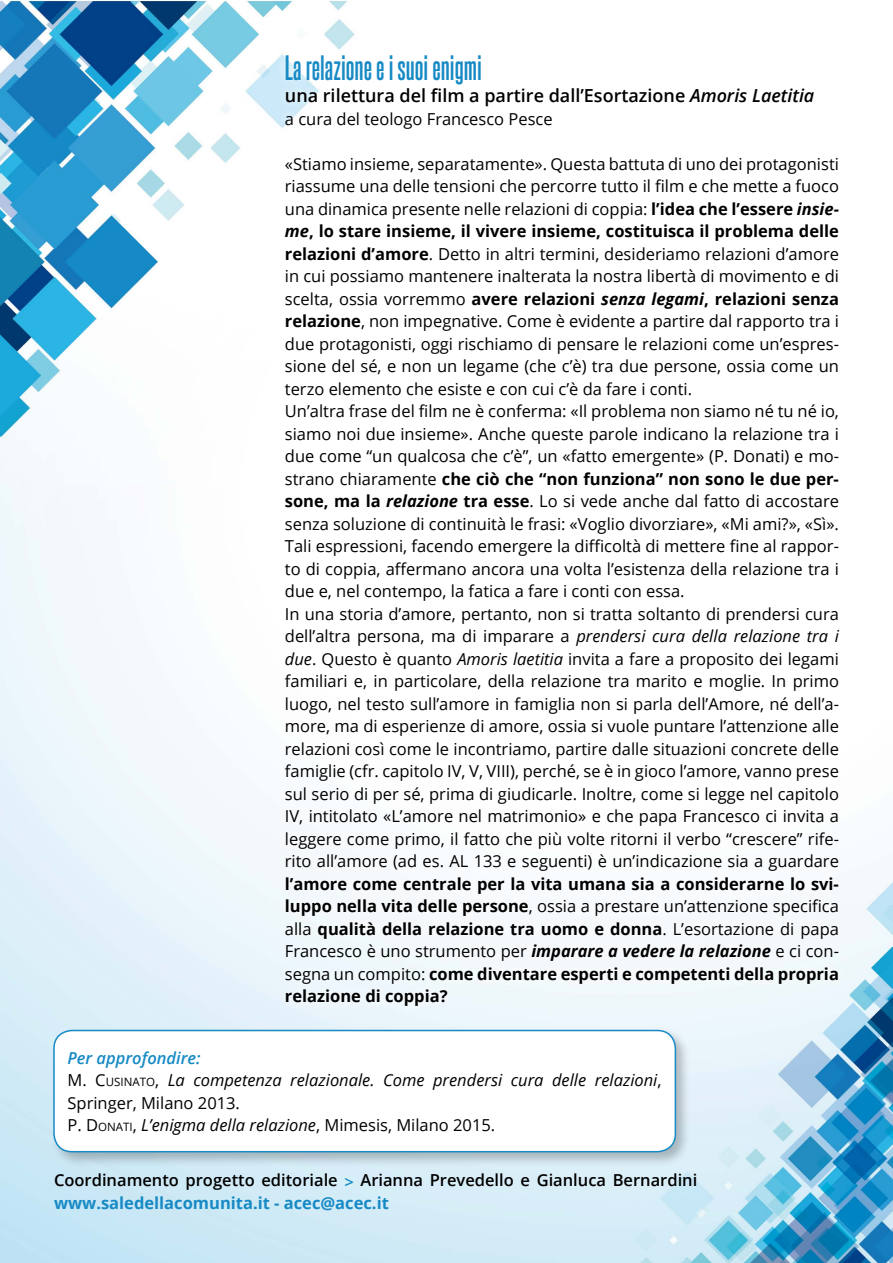
<style>
.page{position:relative;width:893px;height:1263px;background:#fff}
.page>*{position:absolute;margin:0;border:0;box-sizing:border-box;transform-origin:0 0}
.t1{font:700 30px "Steelfish Rg";color:#178ac5}
.t2{font:600 18px "Open Sans";color:#000}
.t3{font:16.5px/22.5px "Open Sans";color:#000}
.t4{font:700 16.5px/22.5px "Open Sans";color:#000;text-align:justify}
.t5{font:italic 16.5px/22.5px "Open Sans";color:#000}
.t6{font:600 16.5px/22.5px "Open Sans";color:#000}
.s1{font-style:italic}
.s2{font-weight:700}
.s3{font-weight:700;font-style:italic}
.s4{font-weight:400}
.s5{font-weight:600;color:#178ac5}
.s6{font-style:normal}
.s7{font-style:normal;font-size:11.55px}
.s8{color:#178ac5}
.s9{font-weight:700;color:#178ac5}
</style>
<div class="page">
<img style="left:0;top:0;width:892px;height:1263px">
<div style="left:277px;top:46px;width:570px;height:968px;background:#fff"></div>
<div style="left:50px;top:1027px;width:641px;height:141px;background:#000;opacity:.25"></div>
<div style="left:54px;top:1030px;width:621px;height:122px;background:#fff;border-radius:18px"></div>
<div style="left:53px;top:1030px;width:623px;height:122px;border:2px solid #178ac5;border-radius:18px"></div>
<h1 class="t1" style="left:285px;top:49px;width:198px">La relazione e i suoi enigmi</h1>
<p class="t2" style="left:285px;top:83px;width:531px">una rilettura del film a partire dall’Esortazione <span class="s1">Amoris Laetitia</span></p>
<p class="t3" style="left:285px;top:107px;width:269px">a cura del teologo Francesco Pesce</p>
<p class="t3" style="left:285px;top:152px;width:556px">«Stiamo insieme, separatamente». Questa battuta di uno dei protagonisti riassume una delle tensioni che percorre tutto il film e che mette a fuoco una dinamica presente nelle relazioni di coppia: <span class="s2">l’idea che l’essere</span> <span class="s3">insie&shy;me</span><span class="s2">, lo stare insieme, il vivere insieme, costituisca il problema delle relazioni d’amore</span>. Detto in altri termini, desideriamo relazioni d’amore in cui possiamo mantenere inalterata la nostra libertà di movimento e di scelta, ossia vorremmo <span class="s2">avere relazioni</span> <span class="s3">senza legami</span><span class="s2">, relazioni senza relazione</span>, non impegnative. Come è evidente a partire dal rapporto tra i due protagonisti, oggi rischiamo di pensare le relazioni come un’espres&shy;sione del sé, e non un legame (che c’è) tra due persone, ossia come un terzo elemento che esiste e con cui c’è da fare i conti.<br>Un’altra frase del film ne è conferma: «Il problema non siamo né tu né io, siamo noi due insieme». Anche queste parole indicano la relazione tra i due come “un qualcosa che c’è”, un «fatto emergente» (P. Donati) e mo&shy;strano chiaramente <span class="s2">che ciò che “non funziona” non sono le due per&shy;sone, ma la</span> <span class="s3">relazione</span> <span class="s2">tra esse</span>. Lo si vede anche dal fatto di accostare senza soluzione di continuità le frasi: «Voglio divorziare», «Mi ami?», «Sì».<br>Tali espressioni, facendo emergere la difficoltà di mettere fine al rappor&shy;to di coppia, affermano ancora una volta l’esistenza della relazione tra i due e, nel contempo, la fatica a fare i conti con essa.<br>In una storia d’amore, pertanto, non si tratta soltanto di prendersi cura dell’altra persona, ma di imparare a <span class="s1">prendersi cura della relazione tra i due</span>. Questo è quanto <span class="s1">Amoris laetitia</span> invita a fare a proposito dei legami familiari e, in particolare, della relazione tra marito e moglie. In primo luogo, nel testo sull’amore in famiglia non si parla dell’Amore, né dell’a&shy;more, ma di esperienze di amore, ossia si vuole puntare l’attenzione alle relazioni così come le incontriamo, partire dalle situazioni concrete delle famiglie (cfr. capitolo IV, V, VIII), perché, se è in gioco l’amore, vanno prese sul serio di per sé, prima di giudicarle. Inoltre, come si legge nel capitolo IV, intitolato «L’amore nel matrimonio» e che papa Francesco ci invita a leggere come primo, il fatto che più volte ritorni il verbo “crescere” rife&shy;rito all’amore (ad es. AL 133 e seguenti) è un’indicazione sia a guardare</p>
<p class="t4" style="left:285px;top:872px;width:556px">l’amore come centrale per la vita umana sia a considerarne lo svi&shy;luppo nella vita delle persone<span class="s4">, ossia a prestare un’attenzione specifica alla</span> qualità della relazione tra uomo e donna<span class="s4">. L’esortazione di papa Francesco è uno strumento per</span> <span class="s1">imparare a vedere la relazione</span> <span class="s4">e ci con&shy;segna un compito:</span> come diventare esperti e competenti della propria relazione di coppia?</p>
<p class="t5" style="left:68px;top:1046px;width:595px"><span class="s5">Per approfondire:<br></span><span class="s6">M.</span> <span class="s6">C</span><span class="s7">USINATO</span><span class="s6">,</span> La competenza relazionale. Come prendersi cura delle relazioni<span class="s6">, Springer, Milano 2013.<br>P.</span> <span class="s6">D</span><span class="s7">ONATI</span><span class="s6">,</span> L’enigma della relazione<span class="s6">, Mimesis, Milano 2015.</span></p>
<p class="t6" style="left:54px;top:1169px;width:645px">Coordinamento progetto editoriale <span class="s8">&gt;</span> Arianna Prevedello e Gianluca Bernardini <span class="s9">www.saledellacomunita.it - acec@acec.it</span></p>
</div>
